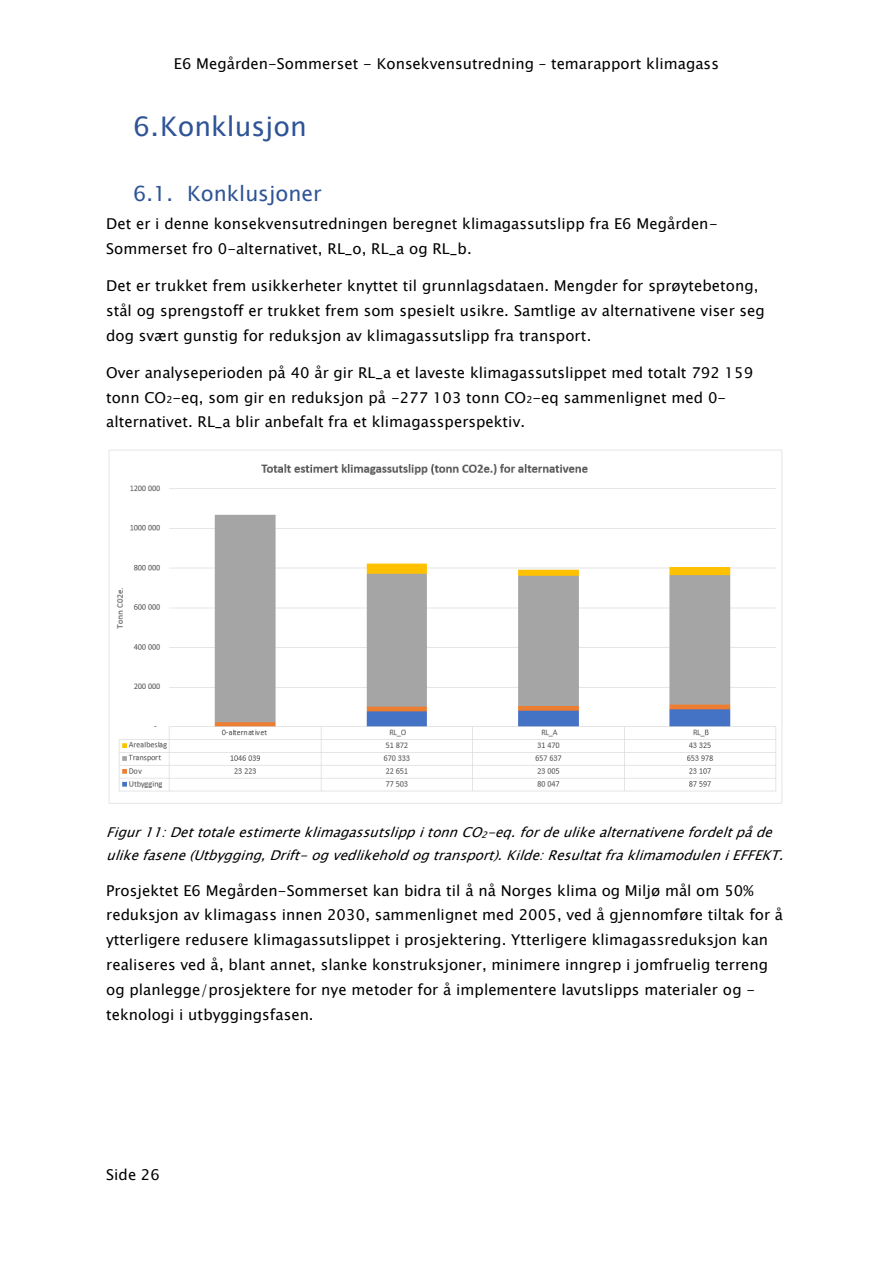
<style>
.page{position:relative;width:893px;height:1263px;background:#fff}
.page>*{position:absolute;margin:0;border:0;box-sizing:border-box;transform-origin:0 0}
.t1{font:27px "Lucida Sans Unicode";color:#2f5496}
.t2{font:21px "Lucida Sans Unicode";color:#2f5496}
.t3{font:15px/24.9px "Lucida Sans Unicode";color:#000}
.t4{font:italic 13.5px/22.5px "Lucida Sans Unicode";letter-spacing:.005em;color:#000}
.s1{font-size:9.75px}
.s2{font-size:9px}
</style>
<div class="page">
<img style="left:108px;top:449px;width:675px;height:355px">
<p class="t3" style="left:174px;top:50px;width:547px">E6 Megården-Sommerset - Konsekvensutredning – temarapport klimagass</p>
<h1 class="t1" style="left:133px;top:106px;width:175px">6.Konklusjon</h1>
<h2 class="t2" style="left:133px;top:178px;width:190px">6.1. Konklusjoner</h2>
<p class="t3" style="left:106px;top:210px;width:613px">Det er i denne konsekvensutredningen beregnet klimagassutslipp fra E6 Megården-<br>Sommerset fro 0-alternativet, RL_o, RL_a og RL_b.</p>
<p class="t3" style="left:106px;top:272px;width:660px">Det er trukket frem usikkerheter knyttet til grunnlagsdataen. Mengder for sprøytebetong, stål og sprengstoff er trukket frem som spesielt usikre. Samtlige av alternativene viser seg dog svært gunstig for reduksjon av klimagassutslipp fra transport.</p>
<p class="t3" style="left:106px;top:359px;width:648px">Over analyseperioden på 40 år gir RL_a et laveste klimagassutslippet med totalt 792 159 tonn CO<span class="s1">2</span>-eq, som gir en reduksjon på -277 103 tonn CO<span class="s1">2</span>-eq sammenlignet med 0- alternativet. RL_a blir anbefalt fra et klimagassperspektiv.</p>
<p class="t4" style="left:106px;top:820px;width:683px">Figur11:Dettotaleestimerteklimagassutslipp itonn CO<span class="s2">2</span>-eq.fordeulikealternativene fordeltpå de ulikefasene(Utbygging,Drift- og vedlikehold og transport).Kilde:Resultatfraklimamodulen iEFFEKT.</p>
<p class="t3" style="left:106px;top:876px;width:678px">Prosjektet E6 Megården-Sommerset kan bidra til å nå Norges klima og Miljø mål om 50% reduksjon av klimagass innen 2030, sammenlignet med 2005, ved å gjennomføre tiltak for å ytterligere redusere klimagassutslippet i prosjektering. Ytterligere klimagassreduksjon kan realiseres ved å, blant annet, slanke konstruksjoner, minimere inngrep i jomfruelig terreng og planlegge/prosjektere for nye metoder for å implementere lavutslipps materialer og - teknologi i utbyggingsfasen.</p>
<p class="t3" style="left:106px;top:1161px;width:55px">Side 26</p>
</div>
